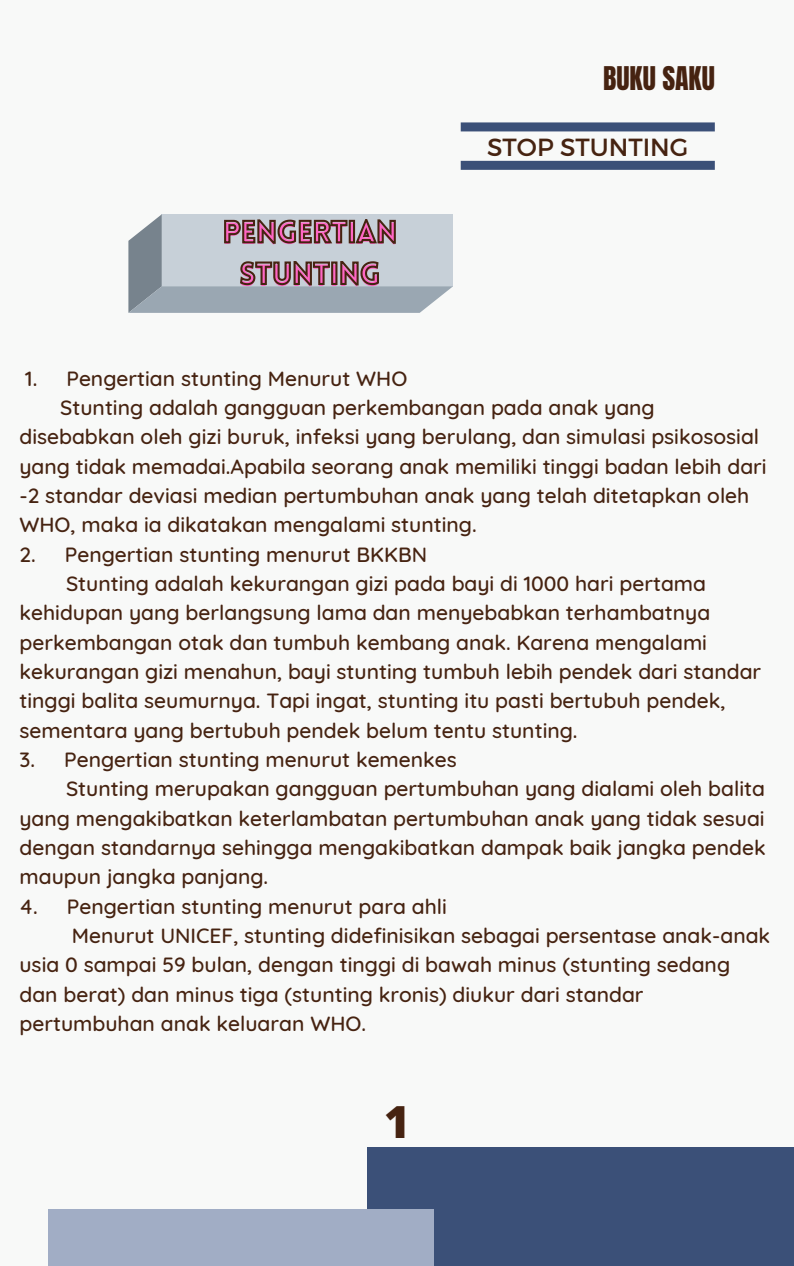
<style>
.page{position:relative;width:794px;height:1266px;background:#fff}
.page>*{position:absolute;margin:0;border:0;box-sizing:border-box;transform-origin:0 0}
.t1{font:800 44.25px "Open Sans";color:#462311}
.t2{font:900 30px/41.6px "Lovelo";color:#ff66c4;text-align:center}
.t3{font:27.75px "Anton";color:#462311}
.t4{font:24.75px "Montserrat";color:#462311}
.t5{font:500 21px "Quicksand";color:#462311}
</style>
<div class="page">
<div style="left:0;top:0;width:793px;height:1266px;background:#f8f9f8"></div>
<div style="left:460px;top:122px;width:254px;height:9px;background:#3b5078"></div>
<div style="left:460px;top:161px;width:254px;height:9px;background:#3b5078"></div>
<div style="left:367px;top:1147px;width:426px;height:119px;background:#3b5078"></div>
<div style="left:48px;top:1209px;width:385px;height:57px;background:#a1adc5"></div>
<svg style="left:128px;top:214px;width:324px;height:99px;background:#acb2b9"></svg>
<h3 class="t3" style="left:602px;top:59px;width:113px">BUKU SAKU</h3>
<h2 class="t2" style="left:222px;top:216px;width:176px">PENGERTIAN<br>STUNTING</h2>
<p class="t4" style="left:487px;top:131px;width:203px">STOP STUNTING</p>
<p class="t5" style="left:25px;top:364px;width:383px">1. Pengertian stunting Menurut WHO</p>
<p class="t5" style="left:60px;top:394px;width:595px">Stunting adalah gangguan perkembangan pada anak yang</p>
<p class="t5" style="left:19px;top:423px;width:740px">disebabkan oleh gizi buruk, infeksi yang berulang, dan simulasi psikososial</p>
<p class="t5" style="left:19px;top:452px;width:748px">yang tidak memadai.Apabila seorang anak memiliki tinggi badan lebih dari</p>
<p class="t5" style="left:19px;top:482px;width:731px">-2 standar deviasi median pertumbuhan anak yang telah ditetapkan oleh</p>
<p class="t5" style="left:19px;top:511px;width:458px">WHO, maka ia dikatakan mengalami stunting.</p>
<p class="t5" style="left:19px;top:540px;width:409px">2. Pengertian stunting menurut BKKBN</p>
<p class="t5" style="left:66px;top:570px;width:641px">Stunting adalah kekurangan gizi pada bayi di 1000 hari pertama</p>
<p class="t5" style="left:19px;top:599px;width:692px">kehidupan yang berlangsung lama dan menyebabkan terhambatnya</p>
<p class="t5" style="left:19px;top:628px;width:688px">perkembangan otak dan tumbuh kembang anak. Karena mengalami</p>
<p class="t5" style="left:19px;top:658px;width:742px">kekurangan gizi menahun, bayi stunting tumbuh lebih pendek dari standar</p>
<p class="t5" style="left:19px;top:687px;width:707px">tinggi balita seumurnya. Tapi ingat, stunting itu pasti bertubuh pendek,</p>
<p class="t5" style="left:19px;top:716px;width:559px">sementara yang bertubuh pendek belum tentu stunting.</p>
<p class="t5" style="left:19px;top:746px;width:439px">3. Pengertian stunting menurut kemenkes</p>
<p class="t5" style="left:66px;top:775px;width:700px">Stunting merupakan gangguan pertumbuhan yang dialami oleh balita</p>
<p class="t5" style="left:19px;top:804px;width:746px">yang mengakibatkan keterlambatan pertumbuhan anak yang tidak sesuai</p>
<p class="t5" style="left:19px;top:834px;width:747px">dengan standarnya sehingga mengakibatkan dampak baik jangka pendek</p>
<p class="t5" style="left:19px;top:863px;width:250px">maupun jangka panjang.</p>
<p class="t5" style="left:19px;top:892px;width:429px">4. Pengertian stunting menurut para ahli</p>
<p class="t5" style="left:72px;top:922px;width:699px">Menurut UNICEF, stunting didefinisikan sebagai persentase anak-anak</p>
<p class="t5" style="left:19px;top:951px;width:711px">usia 0 sampai 59 bulan, dengan tinggi di bawah minus (stunting sedang</p>
<p class="t5" style="left:19px;top:980px;width:625px">dan berat) dan minus tiga (stunting kronis) diukur dari standar</p>
<p class="t5" style="left:19px;top:1010px;width:348px">pertumbuhan anak keluaran WHO.</p>
<h1 class="t1" style="left:384px;top:1090px;width:27px">1</h1>
</div>
